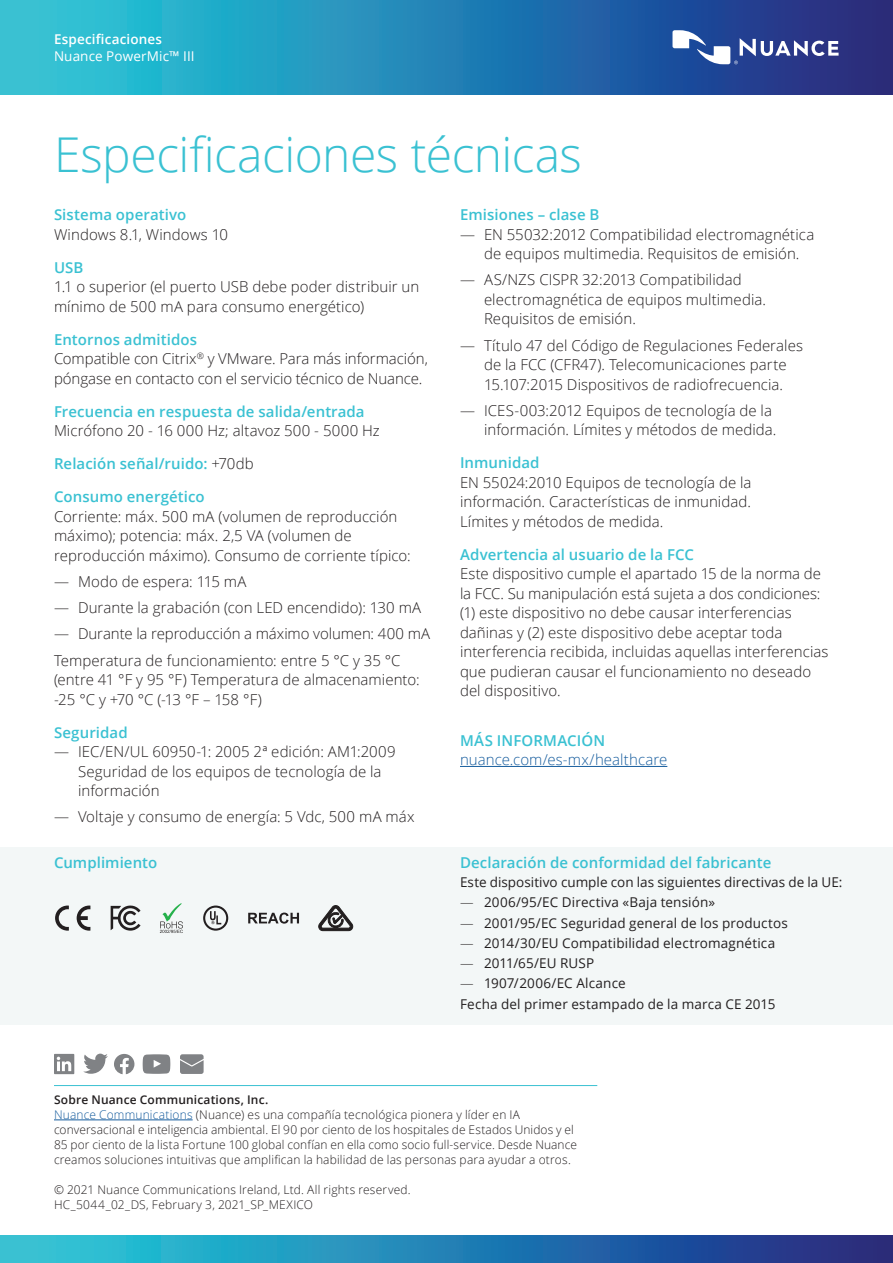
<style>
.page{position:relative;width:893px;height:1263px;background:#fff}
.page>*{position:absolute;margin:0;border:0;box-sizing:border-box;transform-origin:0 0}
.t1{font:300 48px "Open Sans";letter-spacing:-.01em;color:#3ac1d2}
.t2{font:300 15px/19.5px "Open Sans";letter-spacing:.005em;color:#231f20}
.t3{font:600 15px "Open Sans";letter-spacing:.005em;color:#3ac1d2}
.t4{font:300 15px "Open Sans";letter-spacing:.005em;color:#175d9e}
.t5{font:13.5px/20.2px "Open Sans";letter-spacing:.01em;color:#231f20}
.t6{font:13.5px "Open Sans";letter-spacing:.01em;color:#fff}
.t7{font:600 13.5px "Open Sans";letter-spacing:.015em;color:#fff}
.t8{font:300 12px/15px "Open Sans";letter-spacing:.015em;color:#231f20}
.s1{font-weight:600;color:#3ac1d2}
.s2{font-weight:300;color:#231f20}
.s3{font-weight:300}
.s4{font-weight:600}
.s5{color:#175d9e}
</style>
<div class="page">
<svg style="left:0;top:1236px;width:893px;height:27px;background:#247cb0"></svg>
<svg style="left:0;top:0;width:893px;height:94px;background:#2481b3"></svg>
<svg style="left:672px;top:30px;width:167px;height:34px"></svg>
<svg style="left:54px;top:1054px;width:20px;height:20px"></svg>
<svg style="left:83px;top:1053px;width:25px;height:21px"></svg>
<svg style="left:114px;top:1054px;width:20px;height:20px"></svg>
<svg style="left:143px;top:1054px;width:27px;height:20px"></svg>
<svg style="left:180px;top:1054px;width:24px;height:20px"></svg>
<div style="left:0;top:847px;width:893px;height:178px;background:#f3f7f7"></div>
<hr style="left:460px;top:766px;width:207px;height:1px;background:#175d9e">
<svg style="left:318px;top:905px;width:35px;height:26px"></svg>
<svg style="left:111px;top:905px;width:30px;height:26px"></svg>
<svg style="left:55px;top:905px;width:14px;height:26px"></svg>
<svg style="left:77px;top:905px;width:13px;height:26px"></svg>
<svg style="left:203px;top:905px;width:25px;height:26px"></svg>
<svg style="left:248px;top:912px;width:51px;height:12px"></svg>
<svg style="left:160px;top:903px;width:23px;height:30px"></svg>
<hr style="left:54px;top:1085px;width:543px;height:1px;background:#3ac1d2">
<hr style="left:54px;top:1119px;width:139px;height:1px;background:#175d9e">
<p class="t7" style="left:54px;top:30px;width:110px">Especificaciones</p>
<p class="t6" style="left:54px;top:47px;width:142px">Nuance PowerMic™ III</p>
<h1 class="t1" style="left:54px;top:121px;width:529px">Especificaciones técnicas</h1>
<p class="t3" style="left:54px;top:204px;width:134px">Sistema operativo</p>
<p class="t2" style="left:54px;top:224px;width:176px">Windows 8.1, Windows 10</p>
<p class="t3" style="left:54px;top:257px;width:31px">USB</p>
<p class="t2" style="left:54px;top:276px;width:367px">1.1 o superior (el puerto USB debe poder distribuir un mínimo de 500 mA para consumo energético)</p>
<p class="t2" style="left:54px;top:329px;width:375px"><span class="s1">Entornos admitidos<br></span>Compatible con Citrix<sup>®</sup> y VMware. Para más información, póngase en contacto con el servicio técnico de Nuance.</p>
<p class="t3" style="left:54px;top:401px;width:312px">Frecuencia en respuesta de salida/entrada</p>
<p class="t2" style="left:54px;top:420px;width:327px">Micrófono 20 - 16 000 Hz; altavoz 500 - 5000 Hz</p>
<p class="t3" style="left:54px;top:453px;width:201px">Relación señal/ruido: <span class="s2">+70db</span></p>
<p class="t3" style="left:54px;top:486px;width:152px">Consumo energético</p>
<p class="t2" style="left:54px;top:506px;width:358px">Corriente: máx. 500 mA (volumen de reproducción máximo); potencia: máx. 2,5 VA (volumen de reproducción máximo). Consumo de corriente típico:</p>
<p class="t2" style="left:54px;top:571px;width:194px">— Modo de espera: 115 mA</p>
<p class="t2" style="left:54px;top:597px;width:369px">— Durante la grabación (con LED encendido): 130 mA</p>
<p class="t2" style="left:54px;top:620px;width:378px;line-height:26.2px">— Durante la reproducción a máximo volumen: 400 mA<br>Temperatura de funcionamiento: entre 5 °C y 35 °C</p>
<p class="t2" style="left:54px;top:669px;width:367px">(entre 41 °F y 95 °F) Temperatura de almacenamiento: -25 °C y +70 °C (-13 °F – 158 °F)</p>
<p class="t3" style="left:54px;top:722px;width:75px">Seguridad</p>
<p class="t2" style="left:78px;top:741px;width:319px;text-indent:-24px">— IEC/EN/UL 60950-1: 2005 2ª edición: AM1:2009<br>Seguridad de los equipos de tecnología de la información</p>
<p class="t2" style="left:54px;top:807px;width:362px">— Voltaje y consumo de energía: 5 Vdc, 500 mA máx</p>
<p class="t3" style="left:54px;top:852px;width:105px">Cumplimiento</p>
<p class="t3" style="left:460px;top:204px;width:141px">Emisiones – clase B</p>
<p class="t2" style="left:484px;top:224px;width:332px;text-indent:-24px">— EN 55032:2012 Compatibilidad electromagnética de equipos multimedia. Requisitos de emisión.</p>
<p class="t2" style="left:484px;top:270px;width:283px;text-indent:-24px">— AS/NZS CISPR 32:2013 Compatibilidad electromagnética de equipos multimedia.<br>Requisitos de emisión.</p>
<p class="t2" style="left:460px;top:335px;width:345px;text-align:center">— Título 47 del Código de Regulaciones Federales de la FCC (CFR47). Telecomunicaciones parte<br>15.107:2015 Dispositivos de radiofrecuencia.</p>
<p class="t2" style="left:484px;top:400px;width:294px;text-indent:-24px">— ICES-003:2012 Equipos de tecnología de la información. Límites y métodos de medida.</p>
<p class="t3" style="left:460px;top:452px;width:81px">Inmunidad</p>
<p class="t2" style="left:460px;top:472px;width:293px;text-align:justify">EN 55024:2010 Equipos de tecnología de la información. Características de inmunidad.<br>Límites y métodos de medida.</p>
<p class="t3" style="left:460px;top:544px;width:236px">Advertencia al usuario de la FCC</p>
<p class="t2" style="left:460px;top:564px;width:370px">Este dispositivo cumple el apartado 15 de la norma de la FCC. Su manipulación está sujeta a dos condiciones: (1) este dispositivo no debe causar interferencias dañinas y (2) este dispositivo debe aceptar toda interferencia recibida, incluidas aquellas interferencias que pudieran causar el funcionamiento no deseado del dispositivo.</p>
<p class="t3" style="left:460px;top:730px;width:147px">MÁS INFORMACIÓN</p>
<p class="t4" style="left:460px;top:750px;width:209px">nuance.com/es-mx/healthcare</p>
<p class="t3" style="left:460px;top:852px;width:313px">Declaración de conformidad del fabricante</p>
<p class="t5" style="left:460px;top:872px;width:384px">Este dispositivo cumple con las siguientes directivas de la UE:</p>
<p class="t5" style="left:460px;top:892px;width:257px"><span class="s3">—</span> 2006/95/EC Directiva «Baja tensión»</p>
<p class="t5" style="left:460px;top:912px;width:329px"><span class="s3">—</span> 2001/95/EC Seguridad general de los productos</p>
<p class="t5" style="left:460px;top:932px;width:317px"><span class="s3">—</span> 2014/30/EU Compatibilidad electromagnética</p>
<p class="t5" style="left:460px;top:953px;width:136px"><span class="s3">—</span> 2011/65/EU RUSP</p>
<p class="t5" style="left:460px;top:973px;width:317px"><span class="s3">—</span> 1907/2006/EC Alcance<br>Fecha del primer estampado de la marca CE 2015</p>
<p class="t8" style="left:54px;top:1092px;width:524px"><span class="s4">Sobre Nuance Communications, Inc.<br></span><span class="s5">Nuance Communications</span> (Nuance) es una compañía tecnológica pionera y líder en IA conversacional e inteligencia ambiental. El 90 por ciento de los hospitales de Estados Unidos y el 85 por ciento de la lista Fortune 100 global confían en ella como socio full-service. Desde Nuance creamos soluciones intuitivas que amplifican la habilidad de las personas para ayudar a otros.</p>
<p class="t8" style="left:54px;top:1182px;width:358px">© 2021 Nuance Communications Ireland, Ltd. All rights reserved.<br>HC_5044_02_DS, February 3, 2021_SP_MEXICO</p>
</div>
